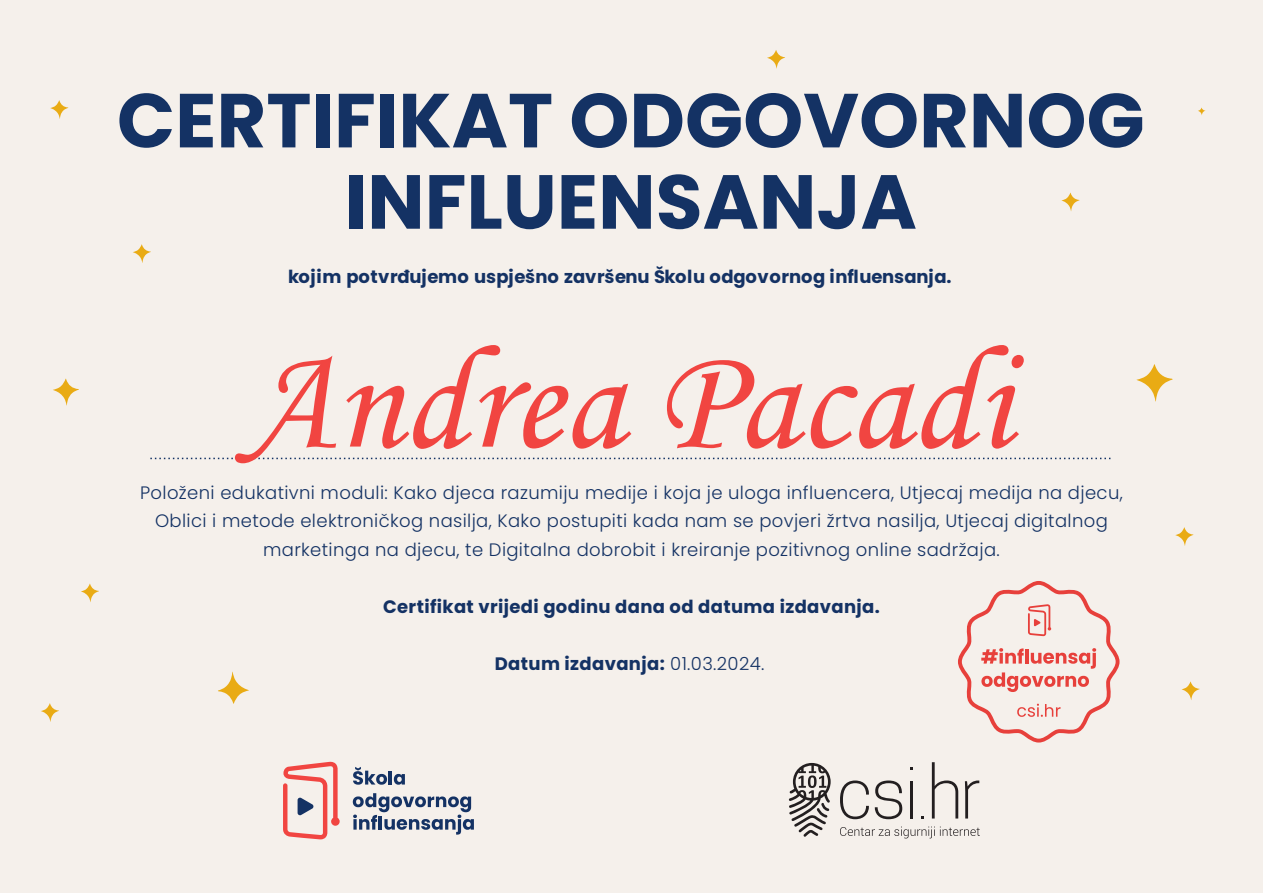
<style>
.page{position:relative;width:1263px;height:893px;background:#f5f0eb}
.page>*{position:absolute;margin:0;border:0;box-sizing:border-box;transform-origin:0 0}
.t1{font:147.75px "Monotype Corsiva";color:#f14541}
.t2{font:700 76.35px/81.3px "Poppins";color:#143264;text-align:center}
.t3{font:300 18px/28.5px "Poppins";letter-spacing:.02em;color:#143264;text-align:center}
.t4{font:700 18px "Poppins";letter-spacing:.02em;color:#143264}
.t5{font:700 18px "Poppins";letter-spacing:-.005em;color:#143264}
.s1{font-weight:300}
</style>
<div class="page">
<svg style="left:353px;top:767px;width:52px;height:18px"></svg>
<svg style="left:353px;top:793px;width:121px;height:42px"></svg>
<svg style="left:283px;top:761px;width:57px;height:78px"></svg>
<svg style="left:789px;top:763px;width:42px;height:74px"></svg>
<svg style="left:840px;top:780px;width:29px;height:39px"></svg>
<svg style="left:875px;top:780px;width:27px;height:39px"></svg>
<hr style="left:910px;top:781px;width:3px;height:37px;background:#231f20">
<svg style="left:932px;top:762px;width:26px;height:56px"></svg>
<svg style="left:965px;top:780px;width:14px;height:38px"></svg>
<svg style="left:840px;top:826px;width:140px;height:12px"></svg>
<svg style="left:150px;top:458px;width:961px;height:1px"></svg>
<svg style="left:81px;top:584px;width:18px;height:18px"></svg>
<svg style="left:767px;top:50px;width:18px;height:19px"></svg>
<svg style="left:41px;top:703px;width:18px;height:19px"></svg>
<svg style="left:1175px;top:527px;width:18px;height:19px"></svg>
<svg style="left:1198px;top:108px;width:7px;height:7px"></svg>
<svg style="left:1061px;top:193px;width:18px;height:18px"></svg>
<svg style="left:53px;top:379px;width:26px;height:26px"></svg>
<svg style="left:133px;top:244px;width:18px;height:19px"></svg>
<svg style="left:50px;top:100px;width:18px;height:19px"></svg>
<svg style="left:218px;top:672px;width:31px;height:32px"></svg>
<svg style="left:958px;top:581px;width:161px;height:161px"></svg>
<svg style="left:1181px;top:681px;width:19px;height:19px"></svg>
<svg style="left:1136px;top:364px;width:37px;height:37px"></svg>
<h2 class="t2" style="left:117px;top:80px;width:1029px">CERTIFIKAT ODGOVORNOG<br>INFLUENSANJA</h2>
<p class="t5" style="left:288px;top:266px;width:665px">kojim potvrđujemo uspješno završenu Školu odgovornog influensanja.</p>
<h1 class="t1" style="left:242px;top:312px;width:770px">Andrea Pacadi</h1>
<p class="t3" style="left:140px;top:478px;width:984px">Položeni edukativni moduli: Kako djeca razumiju medije i koja je uloga influencera, Utjecaj medija na djecu,<br>Oblici i metode elektroničkog nasilja, Kako postupiti kada nam se povjeri žrtva nasilja, Utjecaj digitalnog marketinga na djecu, te Digitalna dobrobit i kreiranje pozitivnog online sadržaja.</p>
<p class="t4" style="left:383px;top:596px;width:498px">Certifikat vrijedi godinu dana od datuma izdavanja.</p>
<p class="t4" style="left:495px;top:653px;width:271px">Datum izdavanja: <span class="s1">01.03.2024.</span></p>
</div>
